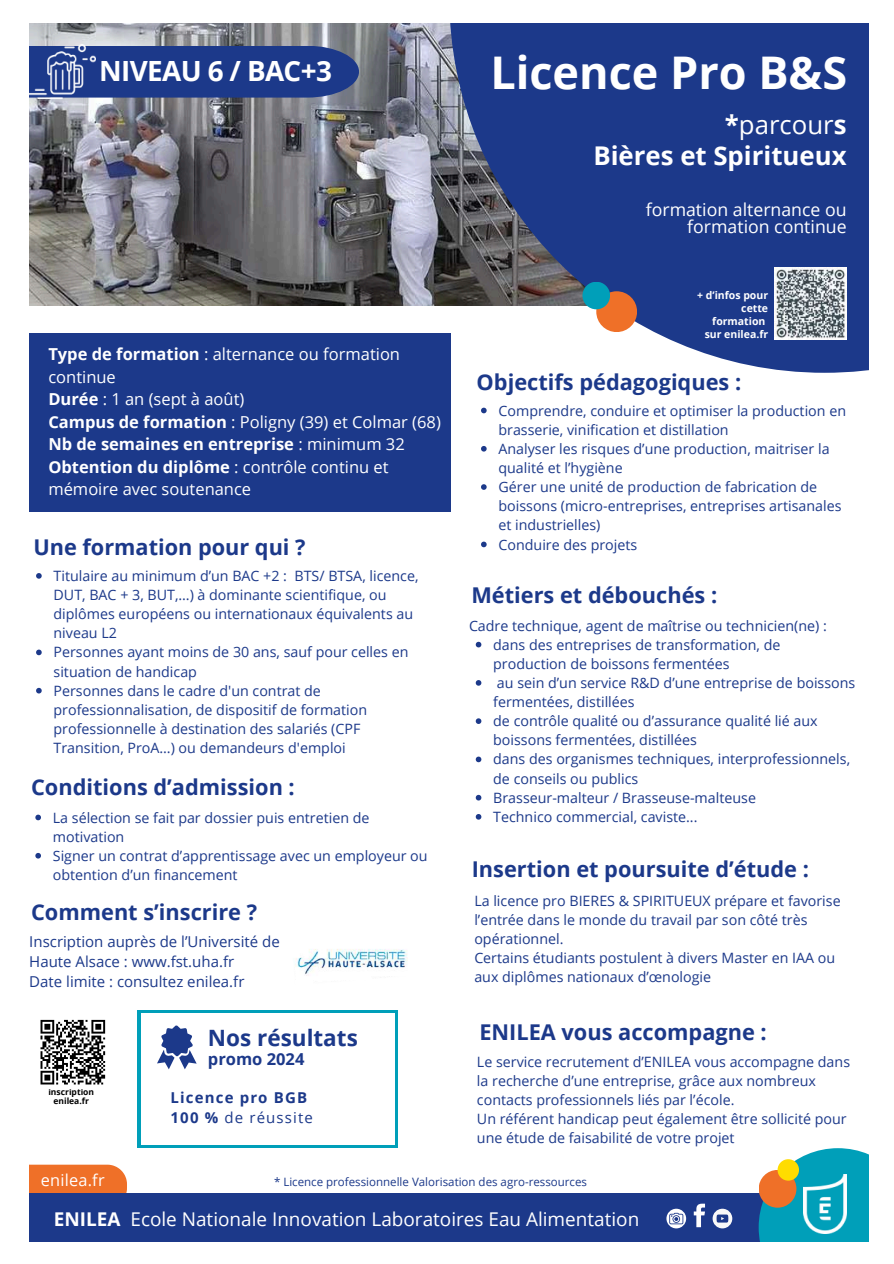
<style>
.page{position:relative;width:894px;height:1264px;background:#fff}
.page>*{position:absolute;margin:0;border:0;box-sizing:border-box;transform-origin:0 0}
.t1{font:700 45px "Open Sans";color:#fff}
.t2{font:700 27.9px "Open Sans";letter-spacing:-.02em;color:#fff}
.t3{font:700 25.8px/31px "Open Sans";color:#fff;text-align:right}
.t4{font:700 22.5px "Open Sans";color:#1c398a}
.t5{font:700 21.75px "Open Sans";color:#1c398a}
.t6{font:18.9px "Open Sans";color:#fff}
.t7{font:17.7px/16.8px "Open Sans";color:#fff;text-align:right}
.t8{font:16.5px/22.5px "Open Sans";color:#fff}
.t9{font:700 16.5px "Open Sans";color:#1c398a}
.t10{font:16.35px "Open Sans";letter-spacing:.015em;color:#fff}
.t11{font:15px/20.2px "Open Sans";color:#1c398a}
.t12{font:700 15px/20.2px "Open Sans";letter-spacing:.075em;color:#1c398a}
.t13{font:14.25px/19.2px "Open Sans";color:#1c398a}
.t14{font:11.55px "Open Sans";color:#1c398a}
.t15{font:700 10.5px/13.2px "Open Sans";color:#fff;text-align:right}
.t16{font:700 8.55px/9.1px "Open Sans";color:#000;text-align:center}
.s1{font-weight:700}
.s2{font-weight:400}
</style>
<div class="page">
<img style="left:29px;top:23px;width:420px;height:282px">
<svg style="left:449px;top:23px;width:420px;height:350px;background:#3b5292"></svg>
<div style="left:29px;top:1164px;width:98px;height:29px;background:#ef7028"></div>
<div style="left:18px;top:1193px;width:875px;height:59px;background:#1c398a"></div>
<svg style="left:758px;top:1148px;width:111px;height:94px;fill:#009fb9"></svg>
<div style="left:758px;top:1169px;width:38px;height:38px;background:#ef7028;border-radius:50%"></div>
<div style="left:777px;top:1159px;width:21px;height:21px;background:#ffdc00;border-radius:50%"></div>
<img style="left:803px;top:1174px;width:43px;height:59px">
<svg style="left:693px;top:1203px;width:11px;height:24px"></svg>
<svg style="left:712px;top:1208px;width:20px;height:20px"></svg>
<svg style="left:666px;top:1208px;width:20px;height:20px"></svg>
<div style="left:596px;top:291px;width:41px;height:41px;background:#ef7028;border-radius:50%"></div>
<div style="left:582px;top:282px;width:28px;height:27px;background:#009fb9;border-radius:50%"></div>
<div style="left:29px;top:333px;width:422px;height:178px;background:#1c398a"></div>
<img style="left:295px;top:949px;width:112px;height:27px">
<div style="left:138px;top:1010px;width:260px;height:138px;background:#009fb9"></div>
<div style="left:141px;top:1013px;width:253px;height:132px;background:#fff"></div>
<svg style="left:157px;top:1025px;width:39px;height:44px"></svg>
<div style="left:96px;top:46px;width:263px;height:52px;background:#1c398a"></div>
<img style="left:29px;top:45px;width:67px;height:54px">
<div style="left:0;top:0;width:29px;height:1263px;background:#fff"></div>
<div style="left:869px;top:0;width:24px;height:1263px;background:#fff"></div>
<div style="left:0;top:1242px;width:893px;height:21px;background:#fff"></div>
<svg style="left:35px;top:814px;width:6px;height:6px"></svg>
<svg style="left:35px;top:853px;width:6px;height:5px"></svg>
<svg style="left:36px;top:573px;width:6px;height:5px"></svg>
<svg style="left:36px;top:649px;width:6px;height:6px"></svg>
<svg style="left:36px;top:688px;width:6px;height:5px"></svg>
<svg style="left:481px;top:407px;width:5px;height:6px"></svg>
<svg style="left:481px;top:446px;width:5px;height:5px"></svg>
<svg style="left:481px;top:484px;width:5px;height:6px"></svg>
<svg style="left:481px;top:541px;width:5px;height:6px"></svg>
<svg style="left:475px;top:641px;width:6px;height:6px"></svg>
<svg style="left:475px;top:680px;width:6px;height:5px"></svg>
<svg style="left:475px;top:718px;width:6px;height:6px"></svg>
<svg style="left:475px;top:756px;width:6px;height:6px"></svg>
<svg style="left:475px;top:794px;width:6px;height:6px"></svg>
<svg style="left:475px;top:814px;width:6px;height:5px"></svg>
<svg style="left:40px;top:1019px;width:66px;height:66px"></svg>
<img style="left:773px;top:267px;width:72px;height:72px">
<h2 class="t2" style="left:99px;top:51px;width:234px">NIVEAU 6 / BAC+3</h2>
<p class="t8" style="left:48px;top:342px;width:394px"><span class="s1">Type de formation</span> : alternance ou formation continue<br><span class="s1">Durée</span> : 1 an (sept à août)<br><span class="s1">Campus de formation</span> : Poligny (39) et Colmar (68)<br><span class="s1">Nb de semaines en entreprise</span> : minimum 32<br><span class="s1">Obtention du diplôme</span> : contrôle continu et mémoire avec soutenance</p>
<h3 class="t5" style="left:33px;top:531px;width:273px">Une formation pour qui ?</h3>
<p class="t13" style="left:54px;top:566px;width:366px">Titulaire au minimum d’un BAC +2 : BTS/ BTSA, licence, DUT, BAC + 3, BUT,…) à dominante scientifique, ou diplômes européens ou internationaux équivalents au niveau L2<br>Personnes ayant moins de 30 ans, sauf pour celles en situation de handicap<br>Personnes dans le cadre d'un contrat de professionnalisation, de dispositif de formation professionnelle à destination des salariés (CPF Transition, ProA…) ou demandeurs d'emploi</p>
<h3 class="t5" style="left:31px;top:771px;width:265px">Conditions d’admission :</h3>
<p class="t13" style="left:53px;top:807px;width:376px">La sélection se fait par dossier puis entretien de motivation<br>Signer un contrat d’apprentissage avec un employeur ou obtention d’un financement</p>
<h3 class="t5" style="left:31px;top:897px;width:227px">Comment s’inscrire ?</h3>
<p class="t11" style="left:29px;top:930px;width:252px">Inscription auprès de l’Université de<br>Haute Alsace : www.fst.uha.fr<br>Date limite : consultez enilea.fr</p>
<h3 class="t4" style="left:208px;top:1022px;width:151px">Nos résultats</h3>
<p class="t9" style="left:208px;top:1047px;width:98px">promo 2024</p>
<p class="t16" style="left:48px;top:1086px;width:47px">inscription enilea.fr</p>
<p class="t12" style="left:170px;top:1086px;width:144px">Licence pro BGB<br>100 % <span class="s2">de réussite</span></p>
<h1 class="t1" style="left:490px;top:40px;width:358px">Licence Pro B&amp;S</h1>
<h3 class="t3" style="left:593px;top:108px;width:255px">*<span class="s2">parcour</span>s<br>Bières et Spiritueux</h3>
<p class="t7" style="left:645px;top:201px;width:202px">formation alternance ou formation continue</p>
<p class="t15" style="left:697px;top:288px;width:73px">+ d’infos pour cette formation sur enilea.fr</p>
<h3 class="t5" style="left:476px;top:366px;width:266px">Objectifs pédagogiques :</h3>
<p class="t13" style="left:498px;top:400px;width:349px">Comprendre, conduire et optimiser la production en brasserie, vinification et distillation<br>Analyser les risques d’une production, maitriser la qualité et l’hygiène<br>Gérer une unité de production de fabrication de boissons (micro-entreprises, entreprises artisanales et industrielles)<br>Conduire des projets</p>
<h3 class="t5" style="left:471px;top:579px;width:247px">Métiers et débouchés :</h3>
<p class="t13" style="left:493px;top:615px;width:363px;text-indent:-24px">Cadre technique, agent de maîtrise ou technicien(ne) : dans des entreprises de transformation, de production de boissons fermentées<br>au sein d’un service R&amp;D d’une entreprise de boissons fermentées, distillées<br>de contrôle qualité ou d’assurance qualité lié aux boissons fermentées, distillées<br>dans des organismes techniques, interprofessionnels, de conseils ou publics<br>Brasseur-malteur / Brasseuse-malteuse<br>Technico commercial, caviste...</p>
<h3 class="t5" style="left:471px;top:853px;width:338px">Insertion et poursuite d’étude :</h3>
<p class="t13" style="left:474px;top:890px;width:368px">La licence pro BIERES &amp; SPIRITUEUX prépare et favorise l’entrée dans le monde du travail par son côté très opérationnel.<br>Certains étudiants postulent à divers Master en IAA ou aux diplômes nationaux d’œnologie</p>
<h3 class="t5" style="left:479px;top:1016px;width:289px">ENILEA vous accompagne :</h3>
<p class="t13" style="left:477px;top:1051px;width:374px">Le service recrutement d’ENILEA vous accompagne dans la recherche d’une entreprise, grâce aux nombreux contacts professionnels liés par l’école.<br>Un référent handicap peut également être sollicité pour une étude de faisabilité de votre projet</p>
<p class="t10" style="left:41px;top:1168px;width:65px">enilea.fr</p>
<p class="t14" style="left:274px;top:1173px;width:314px">* Licence professionnelle Valorisation des agro-ressources</p>
<h3 class="t6" style="left:54px;top:1205px;width:586px"><span class="s1">ENILEA</span> Ecole Nationale Innovation Laboratoires Eau Alimentation</h3>
</div>
